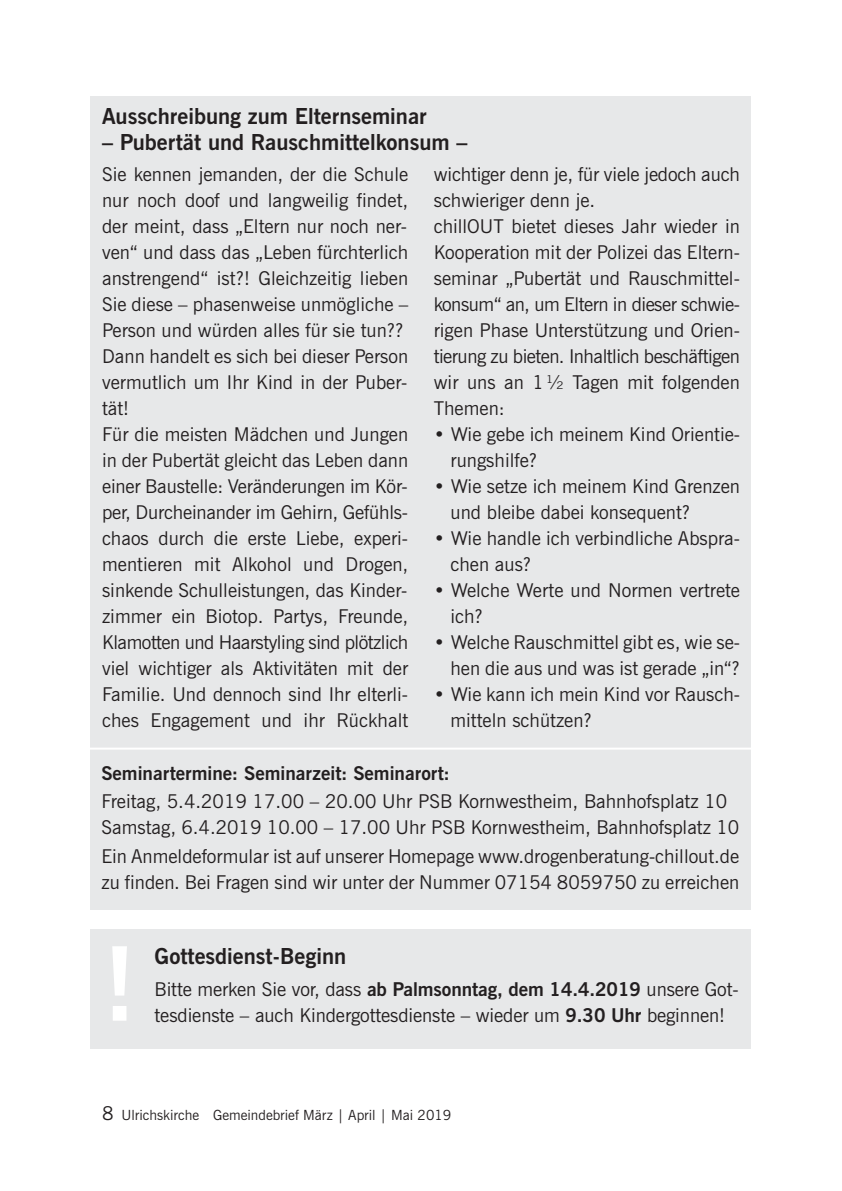
<style>
.page{position:relative;width:842px;height:1191px;background:#fff}
.page>*{position:absolute;margin:0;border:0;box-sizing:border-box;transform-origin:0 0}
.t1{font:700 102.4px "News Gothic BT";color:#fff}
.t2{font:700 22px "News Gothic BT";color:#231f20}
.t3{font:19px/26px "News Gothic BT";color:#231f20}
.t4{font:700 19px "News Gothic BT";color:#231f20}
.t5{font:14px "News Gothic BT";color:#231f20}
.s1{font-weight:700}
.s2{font-size:19px}
</style>
<div class="page">
<div style="left:91px;top:96px;width:660px;height:813px;background:#e7e8e9"></div>
<hr style="left:83px;top:747px;width:678px;height:2px;background:#fff">
<div style="left:90px;top:929px;width:661px;height:120px;background:#e7e8e9"></div>
<p class="t2" style="left:102px;top:108px;width:326px">Ausschreibung zum Elternseminar</p>
<p class="t2" style="left:102px;top:134px;width:367px">– Pubertät und Rauschmittelkonsum –</p>
<p class="t3" style="left:102px;top:163px;width:308px">Sie kennen jemanden, der die Schule nur noch doof und langweilig findet, der meint, dass „Eltern nur noch ner&shy;ven“ und dass das „Leben fürchterlich anstrengend“ ist?! Gleichzeitig lieben Sie diese – phasenweise unmögliche – Person und würden alles für sie tun??<br>Dann handelt es sich bei dieser Person vermutlich um Ihr Kind in der Puber&shy;tät!<br>Für die meisten Mädchen und Jungen in der Pubertät gleicht das Leben dann einer Baustelle: Veränderungen im Kör&shy;per, Durcheinander im Gehirn, Gefühls&shy;chaos durch die erste Liebe, experi&shy;mentieren mit Alkohol und Drogen, sinkende Schulleistungen, das Kinder&shy;zimmer ein Biotop. Partys, Freunde, Klamotten und Haarstyling sind plötzlich viel wichtiger als Aktivitäten mit der Familie. Und dennoch sind Ihr elterli&shy;ches Engagement und ihr Rückhalt</p>
<p class="t3" style="left:434px;top:163px;width:308px">wichtiger denn je, für viele jedoch auch schwieriger denn je.<br>chillOUT bietet dieses Jahr wieder in Kooperation mit der Polizei das Eltern&shy;seminar „Pubertät und Rauschmittel&shy;konsum“ an, um Eltern in dieser schwie&shy;rigen Phase Unterstützung und Orien&shy;tierung zu bieten. Inhaltlich beschäftigen wir uns an 1½ Tagen mit folgenden Themen:</p>
<p class="t3" style="left:450px;top:423px;width:291px;text-indent:-17px">• Wie gebe ich meinem Kind Orientie&shy;rungshilfe?</p>
<p class="t3" style="left:450px;top:475px;width:291px;text-indent:-17px">• Wie setze ich meinem Kind Grenzen und bleibe dabei konsequent?</p>
<p class="t3" style="left:450px;top:527px;width:291px;text-indent:-17px">• Wie handle ich verbindliche Abspra&shy;chen aus?</p>
<p class="t3" style="left:450px;top:579px;width:291px;text-indent:-17px">• Welche Werte und Normen vertrete ich?</p>
<p class="t3" style="left:434px;top:631px;width:308px;text-align:right">• Welche Rauschmittel gibt es, wie se&shy;hen die aus und was ist gerade „in“?</p>
<p class="t3" style="left:450px;top:683px;width:291px;text-indent:-17px">• Wie kann ich mein Kind vor Rausch&shy;mitteln schützen?</p>
<p class="t4" style="left:101px;top:765px;width:350px">Seminartermine: Seminarzeit: Seminarort:</p>
<p class="t3" style="left:101px;top:790px;width:639px">Freitag, 5.4.2019 17.00 – 20.00 Uhr PSB Kornwestheim, Bahnhofsplatz 10<br>Samstag, 6.4.2019 10.00 – 17.00 Uhr PSB Kornwestheim, Bahnhofsplatz 10</p>
<p class="t3" style="left:101px;top:845px;width:639px">Ein Anmeldeformular ist auf unserer Homepage www.drogenberatung-chillout.de zu finden. Bei Fragen sind wir unter der Nummer 07154 8059750 zu erreichen</p>
<h1 class="t1" style="left:103px;top:946px;width:35px">!</h1>
<p class="t2" style="left:155px;top:948px;width:193px">Gottesdienst-Beginn</p>
<p class="t3" style="left:155px;top:978px;width:586px">Bitte merken Sie vor, dass <span class="s1">ab Palmsonntag, dem 14.4.2019</span> unsere Got&shy;tesdienste – auch Kindergottesdienste – wieder um <span class="s1">9.30 Uhr</span> beginnen!</p>
<p class="t5" style="left:102px;top:1109px;width:351px"><span class="s2">8</span> Ulrichskirche Gemeindebrief März | April | Mai 2019</p>
</div>
